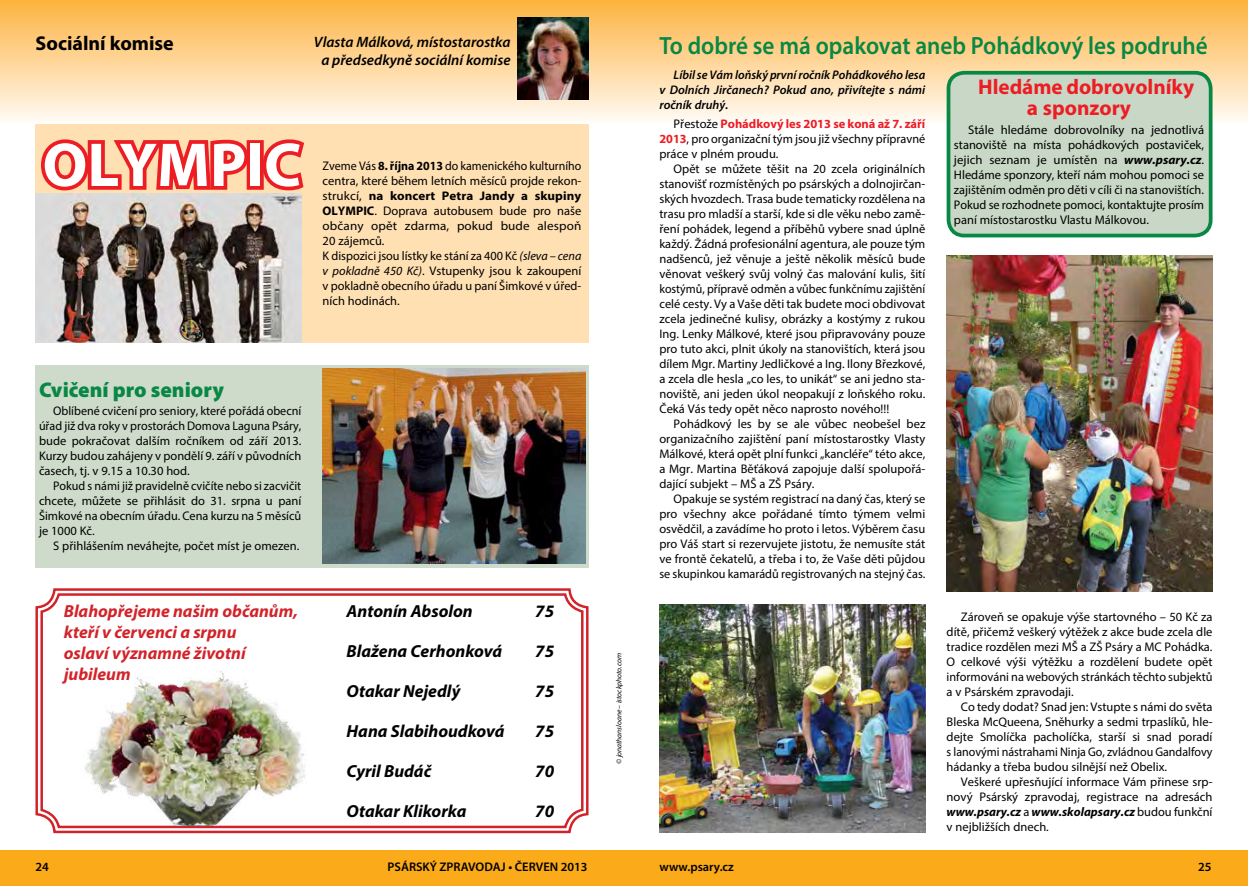
<style>
.page{position:relative;width:1248px;height:886px;background:#fff}
.page>*{position:absolute;margin:0;border:0;box-sizing:border-box;transform-origin:0 0}
.t1{font:700 62.5px "Myriad Pro";color:#fff}
.t2{font:600 25px "Myriad Pro";color:#088844;scale:.93 1}
.t3{font:700 21.25px/21.2px "Myriad Pro";color:#ed1d24}
.t4{font:900 21.25px "Myriad Pro";color:#088844}
.t5{font:700 20px "Myriad Pro";color:#000}
.t6{font:italic 700 17.5px "Myriad Pro";color:#000}
.t7{font:italic 700 17.5px/21px "Myriad Pro";color:#d2232a}
.t8{font:italic 600 15px/18px "Myriad Pro";color:#000;text-align:center}
.t9{font:12.5px/15px "Myriad Pro";color:#000;text-align:justify}
.t10{font:12.5px/15px "Myriad Pro";color:#000;scale:.95 1}
.t11{font:italic 600 12.5px/15px "Myriad Pro";color:#000;text-align:justify}
.t12{font:600 12.5px "Myriad Pro";color:#000}
.t13{font:italic 7.5px "Myriad Pro";color:#000}
.s1{font-weight:700}
.s2{font-style:italic}
.s3{font-weight:700;color:#ed1d24}
.s4{font-weight:700;font-style:italic}
</style>
<div class="page">
<div style="left:0;top:850px;width:624px;height:36px;background:#fbaa19"></div>
<div style="left:624px;top:850px;width:623px;height:36px;background:#fbaa19"></div>
<div style="left:0;top:0;width:624px;height:124px;background:linear-gradient(to bottom,#fcb23e,#fffaf5)"></div>
<div style="left:624px;top:0;width:623px;height:124px;background:linear-gradient(to bottom,#fdb33e,#fffaf5)"></div>
<div style="left:35px;top:365px;width:553px;height:202px;background:#cedbca"></div>
<img style="left:517px;top:18px;width:71px;height:81px">
<div style="left:35px;top:124px;width:553px;height:218px;background:#ffe0b3"></div>
<svg style="left:41px;top:139px;width:206px;height:52px"></svg>
<div style="left:247px;top:140px;width:17px;height:50px;border:8px solid #ed1d24"></div>
<svg style="left:259px;top:139px;width:45px;height:55px"></svg>
<img style="left:35px;top:193px;width:266px;height:149px">
<img style="left:946px;top:255px;width:266px;height:337px">
<div style="left:948px;top:73px;width:262px;height:163px;background:#c9d8c6;border-radius:16px"></div>
<div style="left:946px;top:71px;width:266px;height:166px;border:4px solid #088844;border-radius:16px"></div>
<svg style="left:35px;top:588px;width:554px;height:246px"></svg>
<div style="left:40px;top:593px;width:543px;height:235px;border:2px solid #d2232a;border-radius:17px"></div>
<img style="left:83px;top:670px;width:223px;height:155px">
<div style="left:56px;top:598px;width:246px;height:92px;background:#fff"></div>
<img style="left:322px;top:369px;width:263px;height:194px">
<img style="left:659px;top:604px;width:266px;height:229px">
<h3 class="t5" style="left:35px;top:31px;width:140px">Sociální komise</h3>
<p class="t8" style="left:314px;top:32px;width:198px">Vlasta Málková, místostarostka a předsedkyně sociální komise</p>
<h1 class="t1" style="left:43px;top:124px;width:260px">OLYMPIC</h1>
<p class="t10" style="left:322px;top:158px;width:274px">Zveme Vás <span class="s1">8. října 2013</span> do kamenického kulturního centra, které během letních měsíců projde rekon&shy;strukcí, <span class="s1">na koncert Petra Jandy a skupiny OLYMPIC</span>. Doprava autobusem bude pro naše občany opět zdarma, pokud bude alespoň 20 zájemců.<br>K dispozici jsou lístky ke stání za 400 Kč <span class="s2">(sleva – cena v pokladně 450 Kč)</span>. Vstupenky jsou k zakoupení v pokladně obecního úřadu u paní Šimkové v úřed&shy;ních hodinách.</p>
<h3 class="t4" style="left:39px;top:377px;width:186px">Cvičení pro seniory</h3>
<p class="t9" style="left:39px;top:403px;width:264px;text-indent:14px">Oblíbené cvičení pro seniory, které pořádá obecní úřad již dva roky v prostorách Domova Laguna Psáry, bude pokračovat dalším ročníkem od září 2013.<br>Kurzy budou zahájeny v pondělí 9. září v původních časech, tj. v 9.15 a 10.30 hod.</p>
<p class="t9" style="left:39px;top:478px;width:264px;text-indent:14px">Pokud s námi již pravidelně cvičíte nebo si zacvičit chcete, můžete se přihlásit do 31. srpna u paní Šimkové na obecním úřadu. Cena kurzu na 5 měsíců je 1000 Kč.</p>
<p class="t9" style="left:53px;top:538px;width:248px">S přihlášením neváhejte, počet míst je omezen.</p>
<h3 class="t7" style="left:64px;top:600px;width:235px">Blahopřejeme našim občanům, kteří v červenci a srpnu<br>oslaví významné životní jubileum</h3>
<h3 class="t6" style="left:346px;top:600px;width:128px">Antonín Absolon</h3>
<h3 class="t6" style="left:535px;top:600px;width:20px">75</h3>
<h3 class="t6" style="left:346px;top:640px;width:157px">Blažena Cerhonková</h3>
<h3 class="t6" style="left:535px;top:640px;width:20px">75</h3>
<h3 class="t6" style="left:346px;top:680px;width:115px">Otakar Nejedlý</h3>
<h3 class="t6" style="left:535px;top:680px;width:20px">75</h3>
<h3 class="t6" style="left:346px;top:719px;width:159px">Hana Slabihoudková</h3>
<h3 class="t6" style="left:535px;top:719px;width:20px">75</h3>
<h3 class="t6" style="left:346px;top:759px;width:86px">Cyril Budáč</h3>
<h3 class="t6" style="left:535px;top:759px;width:20px">70</h3>
<h3 class="t6" style="left:346px;top:799px;width:121px">Otakar Klikorka</h3>
<h3 class="t6" style="left:535px;top:799px;width:20px">70</h3>
<p class="t13" style="left:614px;top:764px;width:112px;rotate:-90deg">© jonathansloane – istockphoto.com</p>
<h2 class="t2" style="left:659px;top:30px;width:591px">To dobré se má opakovat aneb Pohádkový les podruhé</h2>
<p class="t11" style="left:659px;top:67px;width:267px;text-indent:14px">Líbil se Vám loňský první ročník Pohádkového lesa v Dolních Jirčanech? Pokud ano, přivítejte s námi ročník druhý.</p>
<p class="t9" style="left:659px;top:116px;width:267px;text-indent:14px">Přestože <span class="s3">Pohádkový les 2013 se koná až 7. září 2013</span>, pro organizační tým jsou již všechny přípravné práce v plném proudu.</p>
<p class="t9" style="left:659px;top:161px;width:267px;text-indent:14px">Opět se můžete těšit na 20 zcela originálních stanovišť rozmístěných po psárských a dolnojirčan&shy;ských hvozdech. Trasa bude tematicky rozdělena na trasu pro mladší a starší, kde si dle věku nebo zamě&shy;ření pohádek, legend a příběhů vybere snad úplně každý. Žádná profesionální agentura, ale pouze tým nadšenců, jež věnuje a ještě několik měsíců bude věnovat veškerý svůj volný čas malování kulis, šití kostýmů, přípravě odměn a vůbec funkčnímu zajištění celé cesty. Vy a Vaše děti tak budete moci obdivovat zcela jedinečné kulisy, obrázky a kostýmy z rukou Ing. Lenky Málkové, které jsou připravovány pouze pro tuto akci, plnit úkoly na stanovištích, která jsou dílem Mgr. Martiny Jedličkové a Ing. Ilony Březkové, a zcela dle hesla „co les, to unikát“ se ani jedno sta&shy;noviště, ani jeden úkol neopakují z loňského roku.<br>Čeká Vás tedy opět něco naprosto nového!!!</p>
<p class="t9" style="left:659px;top:416px;width:267px;text-indent:14px">Pohádkový les by se ale vůbec neobešel bez organizačního zajištění paní místostarostky Vlasty Málkové, která opět plní funkci „kancléře“ této akce, a Mgr. Martina Běťáková zapojuje další spolupořá&shy;dající subjekt – MŠ a ZŠ Psáry.</p>
<p class="t9" style="left:659px;top:491px;width:267px;text-indent:14px">Opakuje se systém registrací na daný čas, který se pro všechny akce pořádané tímto týmem velmi osvědčil, a zavádíme ho proto i letos. Výběrem času pro Váš start si rezervujete jistotu, že nemusíte stát ve frontě čekatelů, a třeba i to, že Vaše děti půjdou se skupinkou kamarádů registrovaných na stejný čas.</p>
<p class="t9" style="left:946px;top:609px;width:267px;text-indent:14px">Zároveň se opakuje výše startovného – 50 Kč za dítě, přičemž veškerý výtěžek z akce bude zcela dle tradice rozdělen mezi MŠ a ZŠ Psáry a MC Pohádka.<br>O celkové výši výtěžku a rozdělení budete opět informováni na webových stránkách těchto subjektů a v Psárském zpravodaji.</p>
<p class="t9" style="left:946px;top:699px;width:267px;text-indent:14px">Co tedy dodat? Snad jen: Vstupte s námi do světa Bleska McQueena, Sněhurky a sedmi trpaslíků, hle&shy;dejte Smolíčka pacholíčka, starší si snad poradí s lanovými nástrahami Ninja Go, zvládnou Gandalfovy hádanky a třeba budou silnější než Obelix.</p>
<p class="t9" style="left:946px;top:774px;width:267px;text-indent:14px">Veškeré upřesňující informace Vám přinese srp&shy;nový Psárský zpravodaj, registrace na adresách <span class="s4">www.psary.cz</span> a <span class="s4">www.skolapsary.cz</span> budou funkční v nejbližších dnech.</p>
<h3 class="t3" style="left:1026px;top:76px;width:168px;text-indent:-49px">Hledáme dobrovolníky a sponzory</h3>
<p class="t9" style="left:953px;top:122px;width:252px;text-indent:14px">Stále hledáme dobrovolníky na jednotlivá stanoviště na místa pohádkových postaviček, jejich seznam je umístěn na <span class="s4">www.psary.cz</span>.<br>Hledáme sponzory, kteří nám mohou pomoci se zajištěním odměn pro děti v cíli či na stanovištích.<br>Pokud se rozhodnete pomoci, kontaktujte prosím paní místostarostku Vlastu Málkovou.</p>
<p class="t12" style="left:35px;top:859px;width:15px">24</p>
<p class="t12" style="left:387px;top:859px;width:201px">PSÁRSKÝ ZPRAVODAJ • ČERVEN 2013</p>
<p class="t12" style="left:659px;top:859px;width:76px">www.psary.cz</p>
<p class="t12" style="left:1198px;top:859px;width:15px">25</p>
</div>
